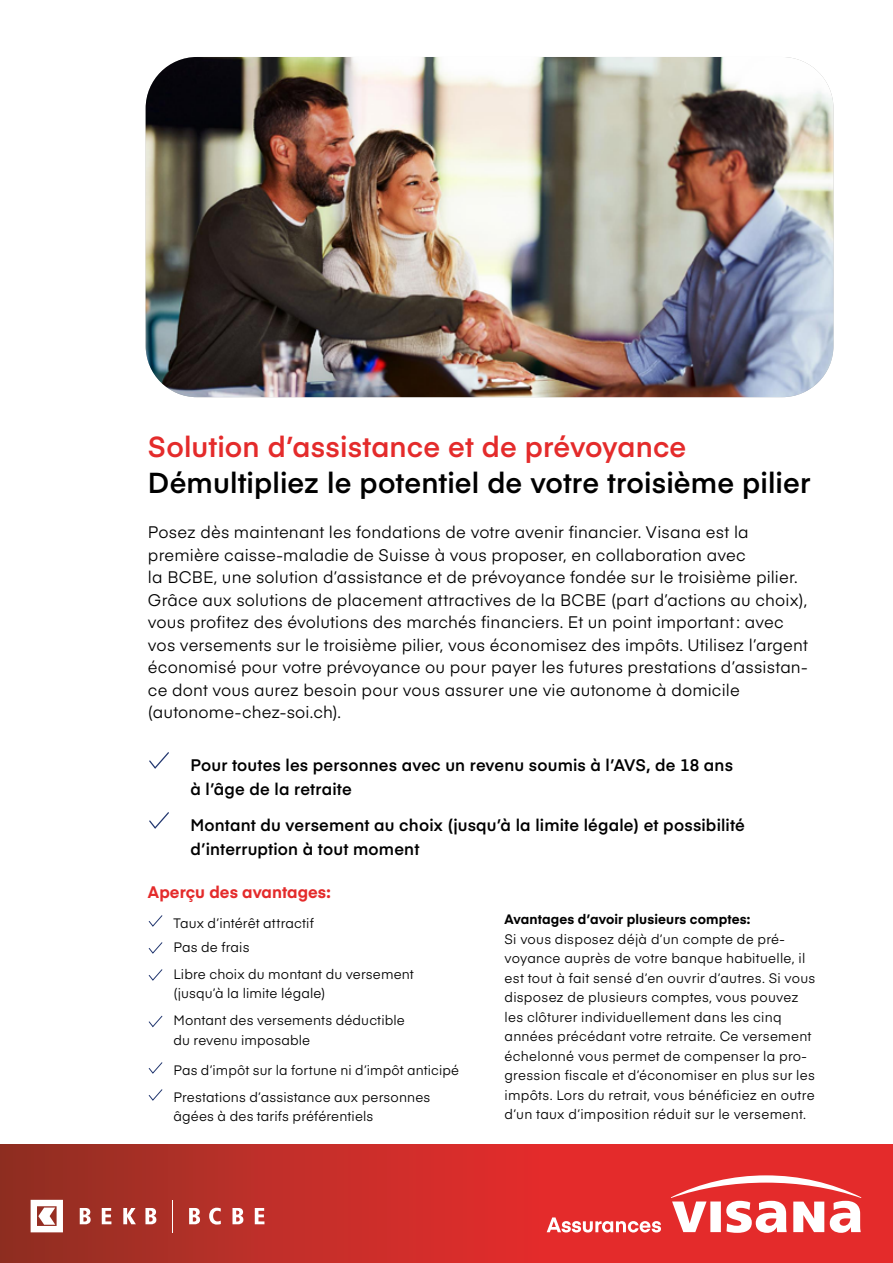
<style>
.page{position:relative;width:893px;height:1263px;background:#fff}
.page>*{position:absolute;margin:0;border:0;box-sizing:border-box;transform-origin:0 0}
.t1{font:600 28.5px "Eina 03";letter-spacing:.005em;color:#000}
.t2{font:600 28.5px "Eina 03";letter-spacing:.005em;color:#e42b2b}
.t3{font:16.5px/22.5px "Eina 03";letter-spacing:.01em;color:#000}
.t4{font:600 16.5px/24px "Eina 03";letter-spacing:.01em;color:#000}
.t5{font:700 16.5px "Eina 03";letter-spacing:.005em;color:#e42b2b}
.Mengentext{font:13.5px/19.5px "Eina 03";letter-spacing:.015em;color:#000}
.Mengentext-2{font:700 13.5px "Eina 03";letter-spacing:.01em;color:#000}
</style>
<div class="page">
<svg style="left:149px;top:752px;width:20px;height:17px"></svg>
<svg style="left:149px;top:812px;width:20px;height:17px"></svg>
<svg style="left:149px;top:915px;width:14px;height:12px"></svg>
<svg style="left:149px;top:942px;width:14px;height:12px"></svg>
<svg style="left:149px;top:969px;width:14px;height:12px"></svg>
<svg style="left:149px;top:1015px;width:14px;height:13px"></svg>
<svg style="left:149px;top:1062px;width:14px;height:12px"></svg>
<svg style="left:149px;top:1089px;width:14px;height:12px"></svg>
<img style="left:146px;top:57px;width:687px;height:340px">
<svg style="left:0;top:1144px;width:893px;height:119px;background:#c92d29"></svg>
<svg style="left:671px;top:1175px;width:190px;height:58px"></svg>
<svg style="left:547px;top:1217px;width:114px;height:15px"></svg>
<svg style="left:31px;top:1200px;width:32px;height:32px"></svg>
<hr style="left:172px;top:1200px;width:1px;height:32px;background:#fff">
<svg style="left:80px;top:1208px;width:11px;height:16px"></svg>
<svg style="left:102px;top:1208px;width:9px;height:16px"></svg>
<svg style="left:123px;top:1208px;width:13px;height:16px"></svg>
<svg style="left:145px;top:1208px;width:11px;height:16px"></svg>
<svg style="left:189px;top:1208px;width:11px;height:16px"></svg>
<svg style="left:209px;top:1208px;width:12px;height:16px"></svg>
<svg style="left:232px;top:1208px;width:11px;height:16px"></svg>
<svg style="left:255px;top:1208px;width:9px;height:16px"></svg>
<p class="t2" style="left:148px;top:426px;width:540px">Solution d’assistance et de prévoyance</p>
<p class="t1" style="left:148px;top:462px;width:664px">Démultipliez le potentiel de votre troisième pilier</p>
<p class="t3" style="left:148px;top:520px;width:661px">Posez dès maintenant les fondations de votre avenir financier. Visana est la première caisse-maladie de Suisse à vous proposer, en collaboration avec<br>la BCBE, une solution d’assistance et de prévoyance fondée sur le troisième pilier.<br>Grâce aux solutions de placement attractives de la BCBE (part d’actions au choix), vous profitez des évolutions des marchés financiers. Et un point important : avec vos versements sur le troisième pilier, vous économisez des impôts. Utilisez l’argent économisé pour votre prévoyance ou pour payer les futures prestations d’assistan&shy;ce dont vous aurez besoin pour vous assurer une vie autonome à domicile (autonome-chez-soi.ch).</p>
<p class="t4" style="left:190px;top:752px;width:544px">Pour toutes les personnes avec un revenu soumis à l’AVS, de 18 ans à l’âge de la retraite</p>
<p class="t4" style="left:190px;top:812px;width:556px">Montant du versement au choix (jusqu’à la limite légale) et possibilité d’interruption à tout moment</p>
<p class="t5" style="left:148px;top:880px;width:184px">Aperçu des avantages:</p>
<p class="Mengentext" style="left:173px;top:912px;width:142px">Taux d’intérêt attractif</p>
<p class="Mengentext" style="left:173px;top:936px;width:77px">Pas de frais</p>
<p class="Mengentext" style="left:173px;top:963px;width:242px">Libre choix du montant du versement (jusqu’à la limite légale)</p>
<p class="Mengentext" style="left:173px;top:1010px;width:233px">Montant des versements déductible du revenu imposable</p>
<p class="Mengentext" style="left:173px;top:1059px;width:287px">Pas d’impôt sur la fortune ni d’impôt anticipé</p>
<p class="Mengentext" style="left:173px;top:1086px;width:258px">Prestations d’assistance aux personnes âgées à des tarifs préférentiels</p>
<p class="Mengentext-2" style="left:504px;top:909px;width:247px">Avantages d’avoir plusieurs comptes:</p>
<p class="Mengentext" style="left:504px;top:928px;width:312px">Si vous disposez déjà d’un compte de pré&shy;voyance auprès de votre banque habituelle, il est tout à fait sensé d’en ouvrir d’autres. Si vous disposez de plusieurs comptes, vous pouvez les clôturer individuellement dans les cinq années précédant votre retraite. Ce versement échelonné vous permet de compenser la pro&shy;gression fiscale et d’économiser en plus sur les impôts. Lors du retrait, vous bénéficiez en outre d’un taux d’imposition réduit sur le versement.</p>
</div>
